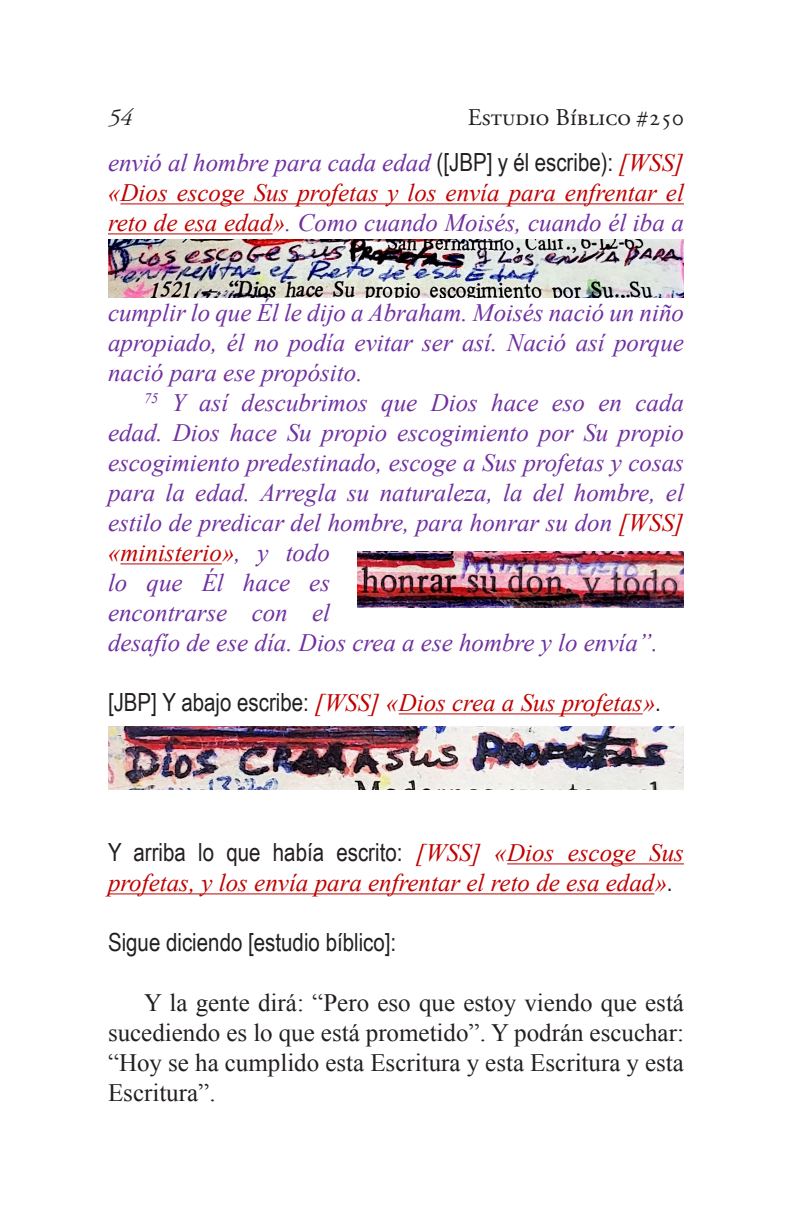
<style>
.page{position:relative;width:792px;height:1224px;background:#fff}
.page>*{position:absolute;margin:0;border:0;box-sizing:border-box;transform-origin:0 0}
.t1{font:italic 25px/30px "Times New Roman";color:#7030a0;text-align:justify}
.t2{font:italic 25px/30px "Times New Roman";color:#c00000;text-align:justify}
.t3{font:25px/30px "Times New Roman";color:#231f20;text-align:justify}
.t4{font:25px "Arial Narrow";color:#231f20}
.t5{font:24px "Adobe Garamond Pro";color:#231f20}
.t6{font:italic 24px "Adobe Garamond Pro";color:#231f20}
.s1{color:#7030a0}
.s2{font-family:"Arial Narrow";font-style:normal;color:#231f20}
.s3{color:#c00000}
</style>
<div class="page">
<hr style="left:120px;top:204px;width:564px;height:1px;background:#c00000">
<hr style="left:108px;top:234px;width:165px;height:1px;background:#c00000">
<hr style="left:120px;top:564px;width:102px;height:1px;background:#c00000">
<hr style="left:399px;top:714px;width:244px;height:1px;background:#c00000">
<hr style="left:507px;top:864px;width:177px;height:1px;background:#c00000">
<hr style="left:108px;top:894px;width:546px;height:1px;background:#c00000">
<img style="left:108px;top:239px;width:576px;height:59px">
<img style="left:357px;top:551px;width:327px;height:57px">
<img style="left:108px;top:727px;width:576px;height:63px">
<p class="t6" style="left:108px;top:103px;width:25px">54</p>
<p class="t5" style="left:468px;top:103px;width:218px">Estudio Bíblico #250</p>
<p class="t2" style="left:108px;top:147px;width:578px"><span class="s1">envió al hombre para cada edad</span> <span class="s2">([JBP] y él escribe):</span> [WSS] «Dios escoge Sus profetas y los envía para enfrentar el reto de esa edad»<span class="s1">. Como cuando Moisés, cuando él iba a</span></p>
<p class="t1" style="left:108px;top:297px;width:578px">cumplir lo que Él le dijo a Abraham. Moisés nació un niño apropiado, él no podía evitar ser así. Nació así porque nació para ese propósito.</p>
<p class="t1" style="left:108px;top:387px;width:578px;text-align:left;text-indent:36px"><sup>75</sup> Y así descubrimos que Dios hace eso en cada edad. Dios hace Su propio escogimiento por Su propio escogimiento predestinado, escoge a Sus profetas y cosas para la edad. Arregla su naturaleza, la del hombre, el estilo de predicar del hombre, para honrar su don <span class="s3">[WSS] «ministerio»</span>, y todo<br>lo que Él hace es<br>encontrarse con el<br>desafío de ese día. Dios crea a ese hombre y lo envía”.</p>
<p class="t2" style="left:108px;top:687px;width:554px"><span class="s2">[JBP] Y abajo escribe:</span> [WSS] «Dios crea a Sus profetas»<span class="s2">.</span></p>
<p class="t2" style="left:108px;top:837px;width:577px"><span class="s2">Y arriba lo que había escrito:</span> [WSS] «Dios escoge Sus profetas, y los envía para enfrentar el reto de esa edad»<span class="s2">.</span></p>
<p class="t4" style="left:108px;top:924px;width:290px">Sigue diciendo [estudio bíblico]:</p>
<p class="t3" style="left:108px;top:987px;width:578px;text-indent:36px">Y la gente dirá: “Pero eso que estoy viendo que está sucediendo es lo que está prometido”. Y podrán escuchar: “Hoy se ha cumplido esta Escritura y esta Escritura y esta Escritura”.</p>
</div>
